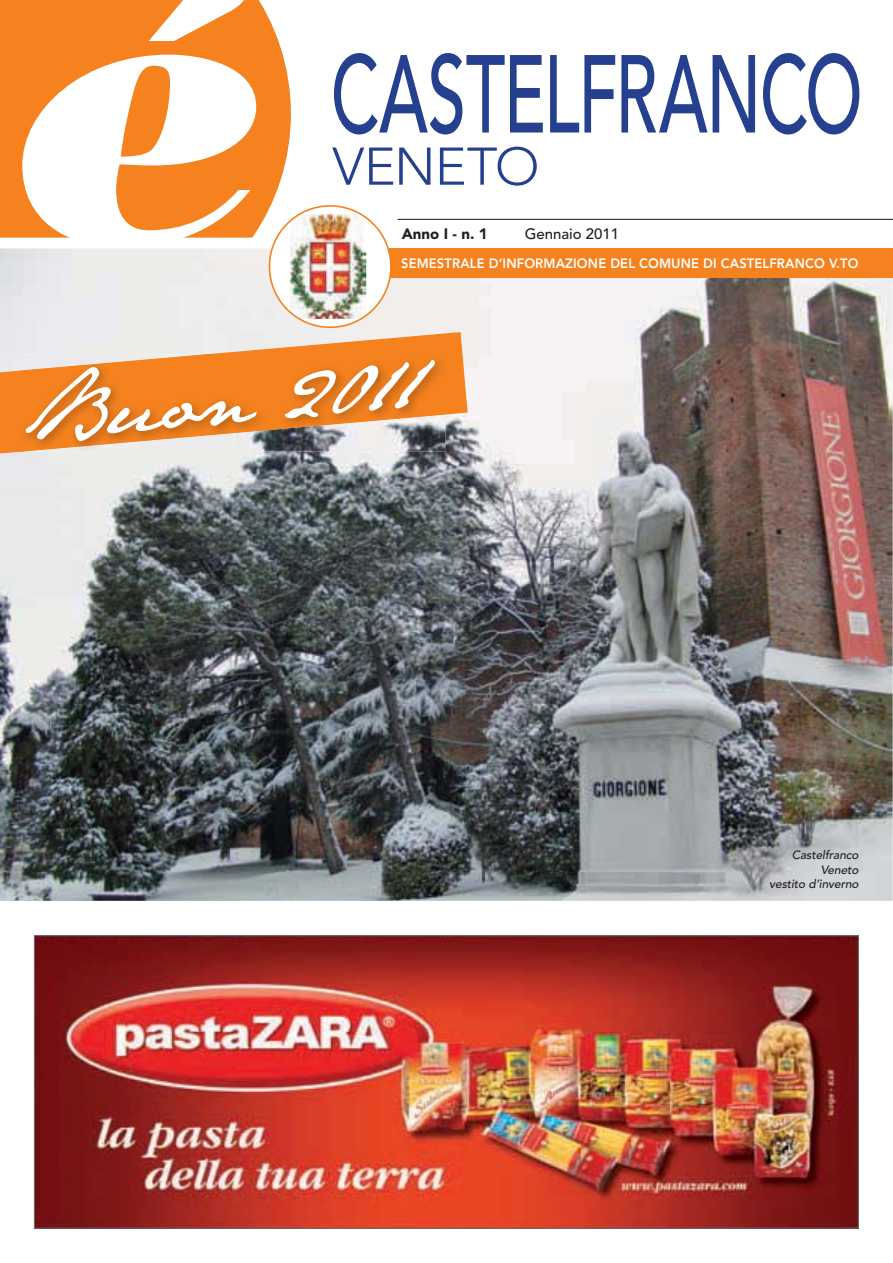
<style>
.page{position:relative;width:893px;height:1263px;background:#fff}
.page>*{position:absolute;margin:0;border:0;box-sizing:border-box;transform-origin:0 0}
.t1{font:500 109.5px "Avenir";letter-spacing:-.02em;color:#25408e;scale:.63 1}
.t2{font:77.1px "Jane Austen";color:#fff}
.t3{font:300 52.5px "Avenir";letter-spacing:-.02em;color:#25408e}
.t4{font:500 15px "Avenir";color:#231f20}
.t5{font:900 15px "Avenir";color:#231f20}
.t6{font:800 13.5px "Avenir";letter-spacing:.01em;color:#fff;scale:.96 1}
.t7{font:italic 500 12px/14.4px "Avenir";letter-spacing:-.01em;color:#231f20;text-align:right}
</style>
<div class="page">
<img style="left:0;top:248px;width:893px;height:653px">
<hr style="left:397px;top:219px;width:496px;height:1px;background:#231f20">
<div style="left:347px;top:248px;width:546px;height:30px;background:#f5821f"></div>
<div style="left:269px;top:206px;width:122px;height:121px;background:#fff;border-radius:50%"></div>
<img style="left:290px;top:214px;width:76px;height:105px">
<div style="left:269px;top:205px;width:123px;height:123px;border:2px solid #f5821f;border-radius:50%"></div>
<img style="left:36px;top:937px;width:821px;height:290px">
<svg style="left:0;top:0;width:291px;height:238px;fill:#f5821f"></svg>
<svg style="left:22px;top:0;width:234px;height:238px;fill:#f5821f"></svg>
<svg style="left:0;top:332px;width:468px;height:123px;background:#e8bf9d"></svg>
<img style="left:20px;top:354px;width:425px;height:98px">
<h1 class="t1" style="left:331px;top:50px;width:846px">CASTELFRANCO</h1>
<h3 class="t3" style="left:332px;top:145px;width:209px">VENETO</h3>
<p class="t5" style="left:402px;top:228px;width:88px">Anno I - n. 1</p>
<p class="t4" style="left:525px;top:228px;width:96px">Gennaio 2011</p>
<p class="t6" style="left:401px;top:258px;width:478px">SEMESTRALE D’INFORMAZIONE DEL COMUNE DI CASTELFRANCO V.TO</p>
<h2 class="t2" style="left:13px;top:370px;width:406px;rotate:-5deg">Buon 2011</h2>
<p class="t7" style="left:769px;top:849px;width:91px">Castelfranco<br>Veneto<br>vestito d’inverno</p>
</div>
